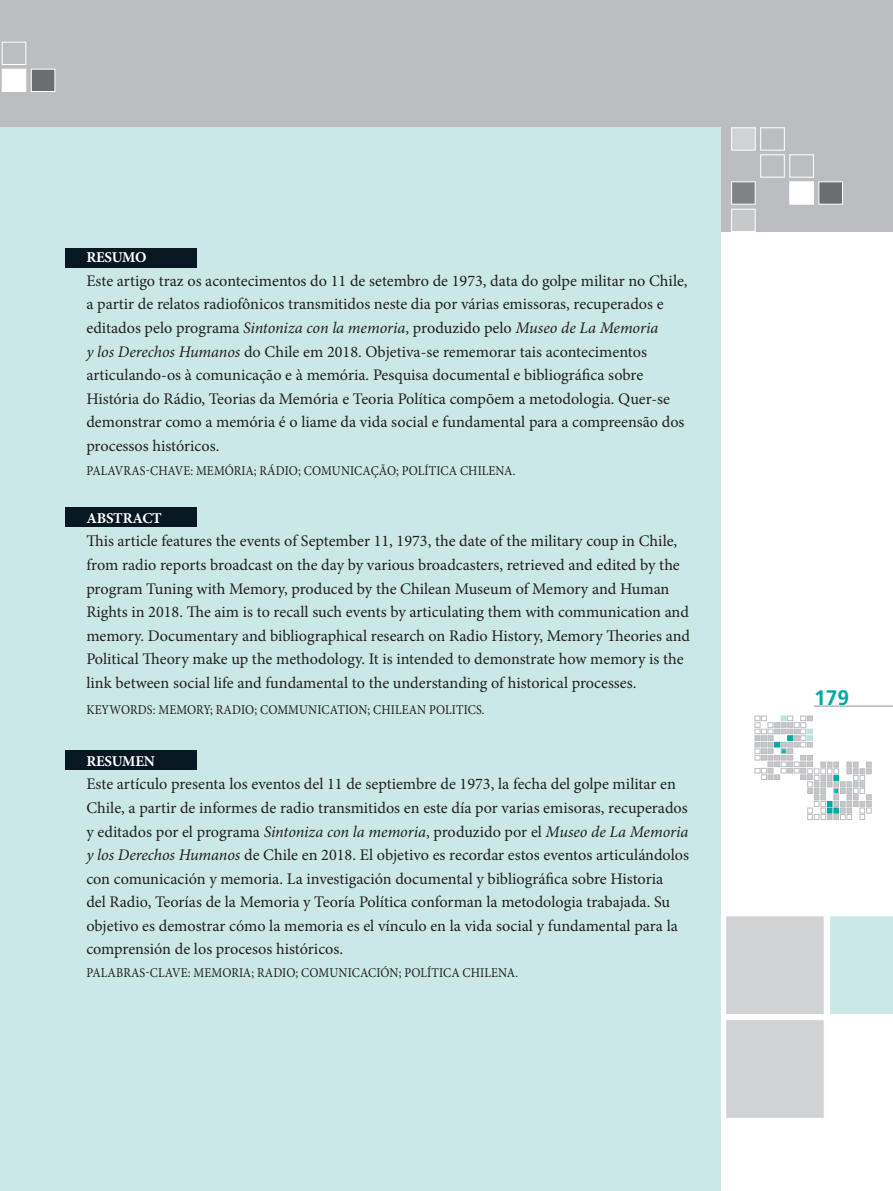
<style>
.page{position:relative;width:893px;height:1191px;background:#fff}
.page>*{position:absolute;margin:0;border:0;box-sizing:border-box;transform-origin:0 0}
.t1{font:700 21px "Frutiger";color:#00a9a0}
.t2{font:16.2px/23.5px "Minion Pro";color:#231f20}
.t3{font:700 15px "Minion Pro";letter-spacing:-.015em;color:#fff}
.t4{font:13.5px "Minion Pro";letter-spacing:.01em;color:#231f20;scale:.9 1}
.s1{font-style:italic}
</style>
<div class="page">
<svg style="left:755px;top:716px;width:116px;height:103px"></svg>
<hr style="left:814px;top:706px;width:79px;height:1px;background:#b2b3b7">
<div style="left:0;top:0;width:893px;height:232px;background:#bcbdc0"></div>
<div style="left:725px;top:915px;width:100px;height:100px;background:#d1d2d4;border:1px solid #fff"></div>
<div style="left:830px;top:916px;width:63px;height:98px;background:#c9e8e6"></div>
<div style="left:731px;top:182px;width:24px;height:22px;background:#808285"></div>
<div style="left:790px;top:182px;width:24px;height:22px;background:#fff"></div>
<div style="left:819px;top:182px;width:24px;height:22px;background:#6c6d70"></div>
<div style="left:760px;top:155px;width:24px;height:22px;border:1px solid #fff"></div>
<div style="left:790px;top:155px;width:24px;height:22px;border:1px solid #fff"></div>
<div style="left:731px;top:128px;width:24px;height:22px;background:#d1d2d4;border:1px solid #fff"></div>
<div style="left:760px;top:128px;width:24px;height:22px;border:1px solid #fff"></div>
<div style="left:731px;top:209px;width:24px;height:23px;background:#c7c8ca;border:1px solid #fff"></div>
<div style="left:2px;top:69px;width:24px;height:23px;background:#fff"></div>
<div style="left:31px;top:69px;width:24px;height:23px;background:#6c6d70;border:1px solid #fff"></div>
<div style="left:2px;top:42px;width:24px;height:23px;border:1px solid #fff"></div>
<div style="left:725px;top:1019px;width:100px;height:99px;background:#d1d2d4;border:1px solid #fff"></div>
<div style="left:0;top:128px;width:721px;height:1063px;background:#c9e8e6"></div>
<div style="left:65px;top:248px;width:131px;height:20px;background:#071822"></div>
<div style="left:65px;top:507px;width:131px;height:20px;background:#071822"></div>
<div style="left:65px;top:750px;width:131px;height:19px;background:#071822"></div>
<p class="t3" style="left:86px;top:247px;width:62px">RESUMO</p>
<p class="t2" style="left:86px;top:269px;width:603px">Este artigo traz os acontecimentos do 11 de setembro de 1973, data do golpe militar no Chile, a partir de relatos radiofônicos transmitidos neste dia por várias emissoras, recuperados e editados pelo programa <span class="s1">Sintoniza con la memoria</span>, produzido pelo <span class="s1">Museo de La Memoria<br>y los Derechos Humanos</span> do Chile em 2018. Objetiva-se rememorar tais acontecimentos articulando-os à comunicação e à memória. Pesquisa documental e bibliográfica sobre História do Rádio, Teorias da Memória e Teoria Política compõem a metodologia. Quer-se demonstrar como a memória é o liame da vida social e fundamental para a compreensão dos processos históricos.</p>
<p class="t4" style="left:86px;top:461px;width:478px">PALAVRAS-CHAVE: MEMÓRIA; RÁDIO; COMUNICAÇÃO; POLÍTICA CHILENA.</p>
<p class="t3" style="left:86px;top:507px;width:77px">ABSTRACT</p>
<p class="t2" style="left:86px;top:529px;width:605px">This article features the events of September 11, 1973, the date of the military coup in Chile, from radio reports broadcast on the day by various broadcasters, retrieved and edited by the program Tuning with Memory, produced by the Chilean Museum of Memory and Human Rights in 2018. The aim is to recall such events by articulating them with communication and memory. Documentary and bibliographical research on Radio History, Memory Theories and Political Theory make up the methodology. It is intended to demonstrate how memory is the link between social life and fundamental to the understanding of historical processes.</p>
<p class="t4" style="left:86px;top:700px;width:444px">KEYWORDS: MEMORY; RADIO; COMMUNICATION; CHILEAN POLITICS.</p>
<p class="t3" style="left:86px;top:750px;width:70px">RESUMEN</p>
<p class="t2" style="left:86px;top:772px;width:604px">Este artículo presenta los eventos del 11 de septiembre de 1973, la fecha del golpe militar en Chile, a partir de informes de radio transmitidos en este día por varias emisoras, recuperados y editados por el programa <span class="s1">Sintoniza con la memoria</span>, produzido por el <span class="s1">Museo de La Memoria y los Derechos Humanos</span> de Chile en 2018. El objetivo es recordar estos eventos articulándolos con comunicación y memoria. La investigación documental y bibliográfica sobre Historia<br>del Radio, Teorías de la Memoria y Teoría Política conforman la metodologia trabajada. Su objetivo es demostrar cómo la memoria es el vínculo en la vida social y fundamental para la comprensión de los procesos históricos.</p>
<p class="t4" style="left:86px;top:963px;width:481px">PALABRAS-CLAVE: MEMORIA; RADIO; COMUNICACIÓN; POLÍTICA CHILENA.</p>
<p class="t1" style="left:814px;top:685px;width:37px">179</p>
</div>
